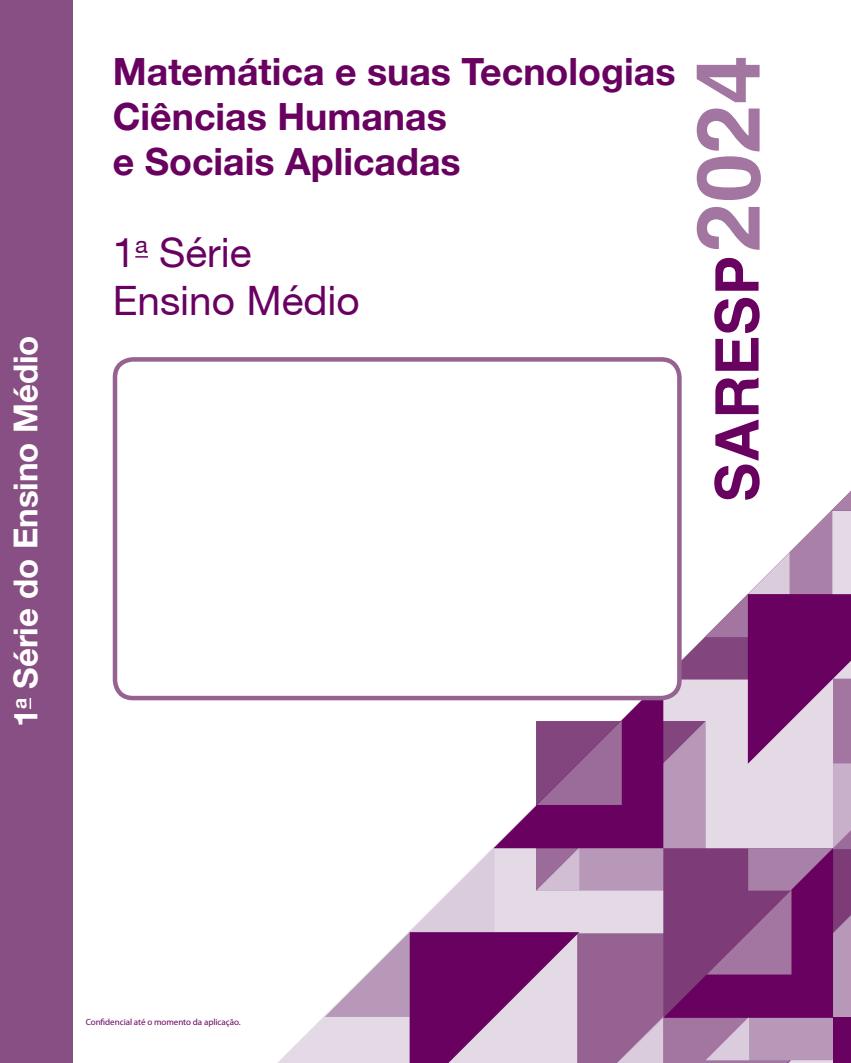
<style>
.page{position:relative;width:851px;height:1063px;background:#fff}
.page>*{position:absolute;margin:0;border:0;box-sizing:border-box;transform-origin:0 0}
.t1{font:700 60px "Helvetica";color:#690160}
.t2{font:40.5px/48.6px "Helvetica 55 Roman";color:#690160}
.t3{font:700 37.5px/45px "Helvetica 55";color:#690160}
.t4{font:700 33px "Helvetica 55";color:#fff}
.t5{font:9px "Myriad Pro";letter-spacing:-.005em;color:#690160}
.s1{font-size:88.5px;color:#a276a0}
</style>
<div class="page">
<svg style="left:325px;top:491px;width:525px;height:572px"></svg>
<div style="left:832px;top:1018px;width:18px;height:45px;background:#690160"></div>
<svg style="left:135px;top:256px;width:13px;height:2px"></svg>
<div style="left:0;top:0;width:72px;height:1063px;background:#884f84"></div>
<div style="left:115px;top:359px;width:564px;height:339px;background:#fff;border-radius:18px"></div>
<div style="left:113px;top:357px;width:568px;height:343px;border:4px solid #956292;border-radius:18px"></div>
<p class="t4" style="left:5px;top:727px;width:393px;rotate:-90deg">1<sup>a</sup> Série do Ensino Médio</p>
<p class="t3" style="left:113px;top:48px;width:564px">Matemática e suas Tecnologias<br>Ciências Humanas<br>e Sociais Aplicadas</p>
<p class="t2" style="left:113px;top:227px;width:248px">1<sup>a</sup> Série<br>Ensino Médio</p>
<p class="t1" style="left:700px;top:502px;width:448px;rotate:-90deg">SARESP<span class="s1">2024</span></p>
<p class="t5" style="left:86px;top:1017px;width:156px">Confidencial até o momento da aplicação.</p>
</div>
